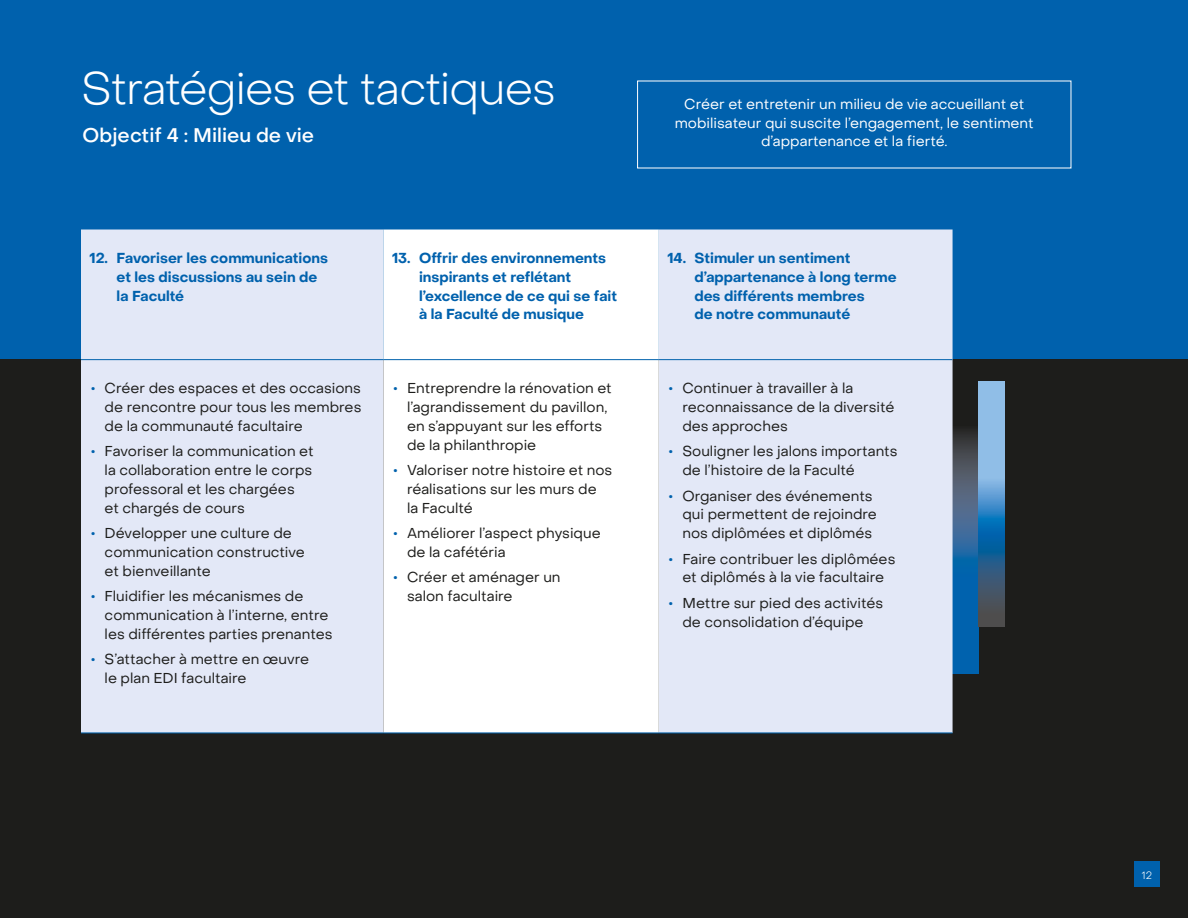
<style>
.page{position:relative;width:1188px;height:918px;background:#0061ad}
.page>*{position:absolute;margin:0;border:0;box-sizing:border-box;transform-origin:0 0}
.t1{font:300 45px "PP Object Sans";letter-spacing:-.025em;color:#fff}
.t2{font:500 19.5px "PP Object Sans";color:#fff}
.t3{font:14.25px/18.8px "PP Object Sans";color:#1d1d1b}
.t4{font:700 14.25px/18.8px "PP Object Sans";color:#0061ad}
.t5{font:14.25px/18.8px "PP Object Sans";color:#fff;text-align:center}
.t6{font:300 10.5px "PP Object Sans";color:#fff}
.s1{font-weight:700;color:#0061ad}
</style>
<div class="page">
<div style="left:0;top:360px;width:1188px;height:558px;background:#1d1d1b"></div>
<svg style="left:953px;top:424px;width:26px;height:250px;background:#255e8f"></svg>
<svg style="left:979px;top:381px;width:25px;height:245px;background:#598cb6"></svg>
<div style="left:81px;top:230px;width:872px;height:503px;background:#e3e8f7"></div>
<div style="left:383px;top:230px;width:276px;height:503px;background:#fff"></div>
<hr style="left:81px;top:359px;width:302px;height:1px;background:#0061ad">
<hr style="left:383px;top:359px;width:276px;height:1px;background:#0061ad">
<hr style="left:659px;top:359px;width:294px;height:1px;background:#0061ad">
<hr style="left:81px;top:733px;width:302px;height:1px;background:#0061ad">
<hr style="left:383px;top:733px;width:276px;height:1px;background:#0061ad">
<hr style="left:659px;top:733px;width:294px;height:1px;background:#0061ad">
<div style="left:1134px;top:861px;width:26px;height:26px;background:#0061ad"></div>
<h1 class="t1" style="left:81px;top:62px;width:476px">Stratégies et tactiques</h1>
<h2 class="t2" style="left:83px;top:123px;width:233px">Objectif 4 : Milieu de vie</h2>
<p class="t5" style="left:675px;top:95px;width:361px">Créer et entretenir un milieu de vie accueillant et mobilisateur qui suscite l’engagement, le sentiment d’appartenance et la fierté.</p>
<p class="t4" style="left:117px;top:249px;width:213px;text-indent:-27px">12. Favoriser les communications et les discussions au sein de la Faculté</p>
<p class="t4" style="left:419px;top:249px;width:200px;text-indent:-27px">13. Offrir des environnements inspirants et reflétant l’excellence de ce qui se fait à la Faculté de musique</p>
<p class="t4" style="left:694px;top:249px;width:204px;text-indent:-27px">14. Stimuler un sentiment d’appartenance à long terme des différents membres<br>de notre communauté</p>
<p class="t3" style="left:105px;top:379px;width:258px;text-align:justify;text-indent:-13px"><span class="s1">•</span> Créer des espaces et des occasions de rencontre pour tous les membres de la communauté facultaire</p>
<p class="t3" style="left:105px;top:442px;width:211px;text-indent:-13px"><span class="s1">•</span> Favoriser la communication et la collaboration entre le corps professoral et les chargées<br>et chargés de cours</p>
<p class="t3" style="left:105px;top:524px;width:202px;text-indent:-13px"><span class="s1">•</span> Développer une culture de communication constructive et bienveillante</p>
<p class="t3" style="left:105px;top:587px;width:229px;text-indent:-13px"><span class="s1">•</span> Fluidifier les mécanismes de communication à l’interne, entre les différentes parties prenantes</p>
<p class="t3" style="left:105px;top:650px;width:206px;text-indent:-13px"><span class="s1">•</span> S’attacher à mettre en œuvre le plan EDI facultaire</p>
<p class="t3" style="left:407px;top:379px;width:206px;text-indent:-13px"><span class="s1">•</span> Entreprendre la rénovation et l’agrandissement du pavillon, en s’appuyant sur les efforts de la philanthropie</p>
<p class="t3" style="left:407px;top:461px;width:207px;text-indent:-13px"><span class="s1">•</span> Valoriser notre histoire et nos réalisations sur les murs de<br>la Faculté</p>
<p class="t3" style="left:407px;top:524px;width:195px;text-indent:-13px"><span class="s1">•</span> Améliorer l’aspect physique de la cafétéria</p>
<p class="t3" style="left:407px;top:568px;width:155px;text-indent:-13px"><span class="s1">•</span> Créer et aménager un salon facultaire</p>
<p class="t3" style="left:682px;top:379px;width:214px;text-indent:-13px"><span class="s1">•</span> Continuer à travailler à la reconnaissance de la diversité des approches</p>
<p class="t3" style="left:682px;top:442px;width:217px;text-indent:-13px"><span class="s1">•</span> Souligner les jalons importants de l’histoire de la Faculté</p>
<p class="t3" style="left:682px;top:486px;width:196px;text-indent:-13px"><span class="s1">•</span> Organiser des événements qui permettent de rejoindre nos diplômées et diplômés</p>
<p class="t3" style="left:669px;top:549px;width:228px;text-align:center"><span class="s1">•</span> Faire contribuer les diplômées et diplômés à la vie facultaire</p>
<p class="t3" style="left:669px;top:594px;width:216px;text-align:center"><span class="s1">•</span> Mettre sur pied des activités de consolidation d’équipe</p>
<p class="t6" style="left:1142px;top:869px;width:12px">12</p>
</div>
